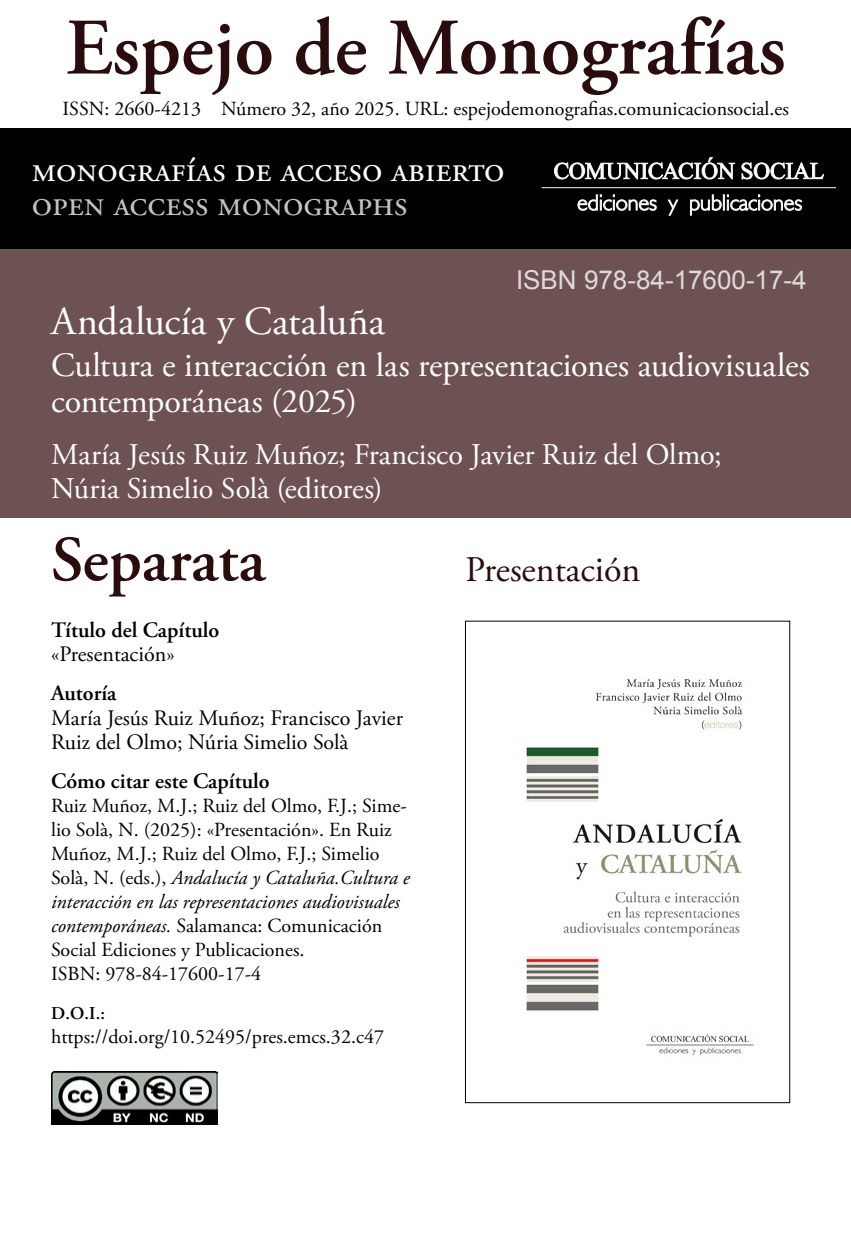
<style>
.page{position:relative;width:851px;height:1248px;background:#fff}
.page>*{position:absolute;margin:0;border:0;box-sizing:border-box;transform-origin:0 0}
.t1{font:600 80px "Adobe Garamond Pro";color:#2a0c0e}
.t2{font:600 64px "Adobe Garamond Pro";color:#2a0c0e}
.t3{font:40px "Adobe Garamond Pro";color:#fff}
.t4{font:36px "Adobe Garamond Pro";color:#fff}
.t5{font:36px "Adobe Garamond Pro";color:#cbbfc0}
.t6{font:36px "Adobe Garamond Pro";color:#2a0c0e}
.t7{font:34px/36px "Adobe Garamond Pro";letter-spacing:-.015em;color:#fff}
.body{font:30px "Adobe Garamond Pro";color:#fff}
.t8{font:26px "Arial";color:#e0d9d9}
.t9{font:22px/24px "Adobe Garamond Pro";letter-spacing:-.01em;color:#000}
.t10{font:600 22px "Adobe Garamond Pro";color:#000}
.body-2{font:20px/24px "Adobe Garamond Pro";color:#000}
.t11{font:600 18px "Adobe Garamond Pro";color:#000}
.s1{font-style:italic}
</style>
<div class="page">
<img style="left:524px;top:678px;width:230px;height:378px">
<div style="left:465px;top:621px;width:324px;height:481px;border:1px solid #000"></div>
<div style="left:0;top:129px;width:850px;height:120px;background:#000"></div>
<svg style="left:554px;top:157px;width:269px;height:22px"></svg>
<hr style="left:541px;top:187px;width:294px;height:1px;background:#f6f6f6">
<svg style="left:577px;top:194px;width:224px;height:21px"></svg>
<div style="left:0;top:249px;width:850px;height:268px;background:#6e5253"></div>
<img style="left:51px;top:1071px;width:167px;height:53px">
<p class="t1" style="left:66px;top:2px;width:721px">Espejo de Monografías</p>
<p class="body-2" style="left:63px;top:98px;width:727px">ISSN: 2660-4213 Número 32, año 2025. URL: espejodemonografias.comunicacionsocial.es</p>
<p class="t4" style="left:32px;top:148px;width:474px">monografías de acceso abierto</p>
<p class="t5" style="left:32px;top:182px;width:377px">open access monographs</p>
<p class="t8" style="left:516px;top:263px;width:292px">ISBN 978-84-17600-17-4</p>
<p class="t3" style="left:51px;top:297px;width:336px">Andalucía y Cataluña</p>
<p class="t7" style="left:51px;top:349px;width:760px">Cultura e interacción en las representaciones audiovisuales contemporáneas (2025)</p>
<p class="body" style="left:51px;top:436px;width:672px">María Jesús Ruiz Muñoz; Francisco Javier Ruiz del Olmo;</p>
<p class="body" style="left:51px;top:470px;width:333px">Núria Simelio Solà (editores)</p>
<p class="t2" style="left:51px;top:523px;width:216px">Separata</p>
<p class="t10" style="left:51px;top:617px;width:170px">Título del Capítulo</p>
<p class="t9" style="left:51px;top:643px;width:125px">«Presentación»</p>
<p class="t10" style="left:51px;top:680px;width:67px">Autoría</p>
<p class="t9" style="left:51px;top:706px;width:353px">María Jesús Ruiz Muñoz; Francisco Javier<br>Ruiz del Olmo; Núria Simelio Solà</p>
<p class="t10" style="left:51px;top:768px;width:220px">Cómo citar este Capítulo</p>
<p class="body-2" style="left:51px;top:794px;width:360px">Ruiz Muñoz, M.J.; Ruiz del Olmo, F.J.; Sime&shy;lio Solà, N. (2025): «Presentación». En Ruiz Muñoz, M.J.; Ruiz del Olmo, F.J.; Simelio Solà, N. (eds.), <span class="s1">Andalucía y Cataluña.Cultura e interacción en las representaciones audiovisuales contemporáneas.</span> Salamanca: Comunicación Social Ediciones y Publicaciones.</p>
<p class="body-2" style="left:51px;top:962px;width:211px">ISBN: 978-84-17600-17-4</p>
<p class="t11" style="left:51px;top:1003px;width:55px">D.O.I.:</p>
<p class="body-2" style="left:51px;top:1025px;width:334px">https://doi.org/10.52495/pres.emcs.32.c47</p>
<p class="t6" style="left:465px;top:548px;width:176px">Presentación</p>
</div>
